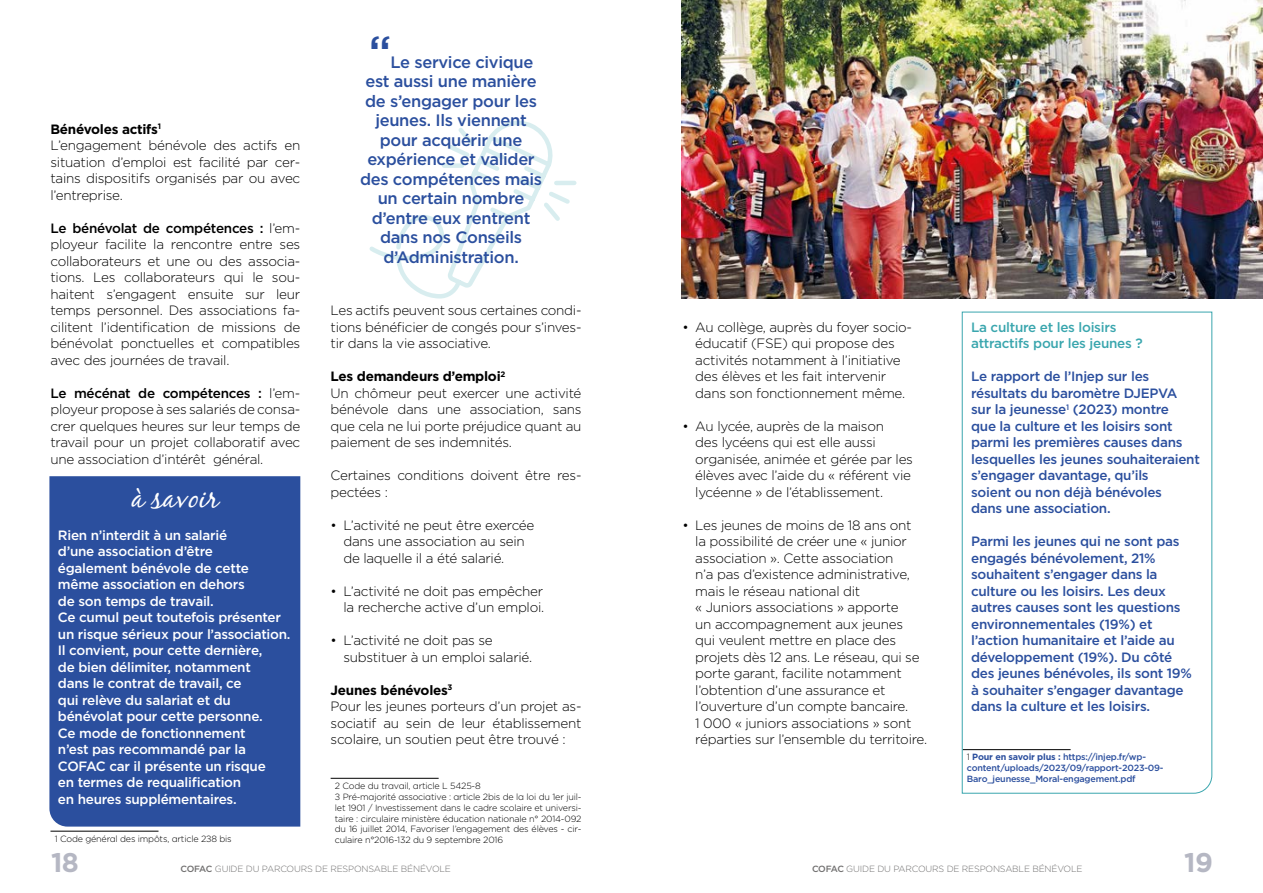
<style>
.page{position:relative;width:1263px;height:893px;background:#fff}
.page>*{position:absolute;margin:0;border:0;box-sizing:border-box;transform-origin:0 0}
._3-SOUS_TITRE_COULEUR{font:500 45px "Gotham";color:#2b4f9e}
.A_RETENIR_texte_blanc_encadré{font:italic 30px "Black Jack";color:#fff}
.t1{font:700 27px "Gotham";color:#b5b7c3}
._3-SOUS_TITRE_COULEUR-2{font:500 16.5px "Gotham";letter-spacing:-.02em;color:#2b4f9e}
._4-TEXTE_9_Paragraphe{font:300 13.5px/16.5px "Gotham";letter-spacing:-.02em;color:#000}
.A_RETENIR_texte_blanc_encadré-2{font:500 13.5px/16.5px "Gotham";letter-spacing:-.02em;color:#2b4f9e}
.A_RETENIR_texte_blanc_encadré-3{font:500 13.5px/16.5px "Gotham";letter-spacing:-.02em;color:#fff}
._4-TEXTE_9_Paragraphe_copie_2{font:300 13.5px/16.5px "Gotham";letter-spacing:-.02em;color:#000;text-align:justify}
._4-TEXTE_9_Paragraphe_copie{font:700 13.5px "Gotham";letter-spacing:-.02em;color:#000}
.A_RETENIR_texte_blanc_encadré-4{font:500 13.5px/16.5px "Gotham";letter-spacing:-.02em;color:#3aa6ae}
.Notes_de_bas_de_page{font:300 9px/10.8px "Gotham";letter-spacing:-.02em;color:#000;text-align:justify}
.Notes_de_bas_de_page-2{font:500 9px/10.8px "Gotham";letter-spacing:-.02em;color:#2b4f9e}
.t2{font:300 9px "Gotham";letter-spacing:-.02em;color:#706f6f}
.s1{font-weight:500}
.s2{font-weight:300;color:#000}
.s3{font-weight:700}
</style>
<div class="page">
<div style="left:49px;top:476px;width:251px;height:351px;background:#2b4f9e"></div>
<svg style="left:369px;top:120px;width:208px;height:179px"></svg>
<svg style="left:961px;top:311px;width:251px;height:483px"></svg>
<hr style="left:50px;top:831px;width:108px;height:1px;background:#000">
<hr style="left:331px;top:778px;width:108px;height:1px;background:#000">
<img style="left:682px;top:0;width:581px;height:299px">
<p class="_4-TEXTE_9_Paragraphe_copie" style="left:50px;top:120px;width:112px">Bénévoles actifs<sup>1</sup></p>
<p class="_4-TEXTE_9_Paragraphe_copie_2" style="left:50px;top:137px;width:251px">L’engagement bénévole des actifs en situation d’emploi est facilité par cer&shy;tains dispositifs organisés par ou avec l’entreprise.</p>
<p class="_4-TEXTE_9_Paragraphe" style="left:50px;top:219px;width:251px;text-align:justify"><span class="s1">Le bénévolat de compétences :</span> l’em&shy;ployeur facilite la rencontre entre ses collaborateurs et une ou des associa&shy;tions. Les collaborateurs qui le sou&shy;haitent s’engagent ensuite sur leur temps personnel. Des associations fa&shy;cilitent l’identification de missions de bénévolat ponctuelles et compatibles avec des journées de travail.</p>
<p class="_4-TEXTE_9_Paragraphe" style="left:50px;top:384px;width:251px;text-align:justify"><span class="s1">Le mécénat de compétences :</span> l’em&shy;ployeur propose à ses salariés de consa&shy;crer quelques heures sur leur temps de travail pour un projet collaboratif avec une association d’intérêt général.</p>
<p class="A_RETENIR_texte_blanc_encadré" style="left:131px;top:479px;width:97px">à savoir</p>
<p class="A_RETENIR_texte_blanc_encadré-3" style="left:58px;top:526px;width:192px">Rien n’interdit à un salarié d’une association d’être également bénévole de cette même association en dehors de son temps de travail.</p>
<p class="A_RETENIR_texte_blanc_encadré-3" style="left:58px;top:609px;width:234px">Ce cumul peut toutefois présenter un risque sérieux pour l’association.<br>Il convient, pour cette dernière,<br>de bien délimiter, notamment<br>dans le contrat de travail, ce<br>qui relève du salariat et du bénévolat pour cette personne.</p>
<p class="A_RETENIR_texte_blanc_encadré-3" style="left:58px;top:724px;width:209px">Ce mode de fonctionnement n’est pas recommandé par la<br>COFAC car il présente un risque en termes de requalification<br>en heures supplémentaires.</p>
<p class="Notes_de_bas_de_page" style="left:55px;top:833px;width:178px">1 Code général des impôts, article 238 bis</p>
<p class="_3-SOUS_TITRE_COULEUR" style="left:369px;top:22px;width:24px">“</p>
<p class="_3-SOUS_TITRE_COULEUR-2" style="left:390px;top:51px;width:144px">Le service civique</p>
<p class="_3-SOUS_TITRE_COULEUR-2" style="left:365px;top:70px;width:173px">est aussi une manière</p>
<p class="_3-SOUS_TITRE_COULEUR-2" style="left:365px;top:90px;width:173px">de s’engager pour les</p>
<p class="_3-SOUS_TITRE_COULEUR-2" style="left:375px;top:109px;width:153px">jeunes. Ils viennent</p>
<p class="_3-SOUS_TITRE_COULEUR-2" style="left:380px;top:129px;width:144px">pour acquérir une</p>
<p class="_3-SOUS_TITRE_COULEUR-2" style="left:367px;top:148px;width:169px">expérience et valider</p>
<p class="_3-SOUS_TITRE_COULEUR-2" style="left:360px;top:168px;width:184px">des compétences mais</p>
<p class="_3-SOUS_TITRE_COULEUR-2" style="left:378px;top:187px;width:148px">un certain nombre</p>
<p class="_3-SOUS_TITRE_COULEUR-2" style="left:372px;top:207px;width:160px">d’entre eux rentrent</p>
<p class="_3-SOUS_TITRE_COULEUR-2" style="left:380px;top:226px;width:144px">dans nos Conseils</p>
<p class="_3-SOUS_TITRE_COULEUR-2" style="left:383px;top:246px;width:137px">d’Administration.</p>
<p class="_4-TEXTE_9_Paragraphe" style="left:331px;top:302px;width:252px;text-align:justify">Les actifs peuvent sous certaines condi&shy;tions bénéficier de congés pour s’inves&shy;tir dans la vie associative.</p>
<p class="_4-TEXTE_9_Paragraphe_copie" style="left:331px;top:367px;width:176px">Les demandeurs d’emploi<sup>2</sup></p>
<p class="_4-TEXTE_9_Paragraphe_copie_2" style="left:331px;top:384px;width:252px">Un chômeur peut exercer une activité bénévole dans une association, sans que cela ne lui porte préjudice quant au paiement de ses indemnités.</p>
<p class="_4-TEXTE_9_Paragraphe_copie_2" style="left:331px;top:467px;width:252px">Certaines conditions doivent être res&shy;pectées :</p>
<p class="_4-TEXTE_9_Paragraphe" style="left:343px;top:516px;width:193px;text-indent:-13px">• L’activité ne peut être exercée dans une association au sein de laquelle il a été salarié.</p>
<p class="_4-TEXTE_9_Paragraphe" style="left:331px;top:582px;width:215px;text-align:right">• L’activité ne doit pas empêcher la recherche active d’un emploi.</p>
<p class="_4-TEXTE_9_Paragraphe" style="left:343px;top:632px;width:190px;text-indent:-13px">• L’activité ne doit pas se substituer à un emploi salarié.</p>
<p class="_4-TEXTE_9_Paragraphe_copie" style="left:331px;top:681px;width:123px">Jeunes bénévoles<sup>3</sup></p>
<p class="_4-TEXTE_9_Paragraphe_copie_2" style="left:331px;top:698px;width:252px">Pour les jeunes porteurs d’un projet as&shy;sociatif au sein de leur établissement scolaire, un soutien peut être trouvé :</p>
<p class="Notes_de_bas_de_page" style="left:335px;top:780px;width:147px">2 Code du travail, article L 5425-8</p>
<p class="Notes_de_bas_de_page" style="left:335px;top:791px;width:248px">3 Pré-majorité associative : article 2bis de la loi du 1er juil&shy;let 1901 / Investissement dans le cadre scolaire et universi&shy;taire : circulaire ministère éducation nationale n° 2014-092 du 16 juillet 2014, Favoriser l’engagement des élèves - cir&shy;culaire n°2016-132 du 9 septembre 2016</p>
<p class="_4-TEXTE_9_Paragraphe" style="left:695px;top:318px;width:218px;text-indent:-13px">• Au collège, auprès du foyer socio&shy;éducatif (FSE) qui propose des activités notamment à l’initiative des élèves et les fait intervenir dans son fonctionnement même.</p>
<p class="_4-TEXTE_9_Paragraphe" style="left:695px;top:417px;width:219px;text-indent:-13px">• Au lycée, auprès de la maison<br>des lycéens qui est elle aussi organisée, animée et gérée par les élèves avec l’aide du « référent vie lycéenne » de l’établissement.</p>
<p class="_4-TEXTE_9_Paragraphe" style="left:695px;top:516px;width:233px;text-indent:-13px">• Les jeunes de moins de 18 ans ont<br>la possibilité de créer une « junior association ». Cette association<br>n’a pas d’existence administrative, mais le réseau national dit<br>« Juniors associations » apporte<br>un accompagnement aux jeunes<br>qui veulent mettre en place des projets dès 12 ans. Le réseau, qui se porte garant, facilite notamment l’obtention d’une assurance et l’ouverture d’un compte bancaire.<br>1 000 « juniors associations » sont réparties sur l’ensemble du territoire.</p>
<p class="A_RETENIR_texte_blanc_encadré-4" style="left:971px;top:319px;width:173px">La culture et les loisirs attractifs pour les jeunes ?</p>
<p class="A_RETENIR_texte_blanc_encadré-2" style="left:971px;top:368px;width:230px">Le rapport de l’Injep sur les résultats du baromètre DJEPVA sur la jeunesse<sup>1</sup> (2023) montre<br>que la culture et les loisirs sont parmi les premières causes dans lesquelles les jeunes souhaiteraient s’engager davantage, qu’ils<br>soient ou non déjà bénévoles<br>dans une association.</p>
<p class="A_RETENIR_texte_blanc_encadré-2" style="left:971px;top:533px;width:222px">Parmi les jeunes qui ne sont pas engagés bénévolement, 21% souhaitent s’engager dans la culture ou les loisirs. Les deux autres causes sont les questions environnementales (19%) et l’action humanitaire et l’aide au développement (19%). Du côté des jeunes bénévoles, ils sont 19% à souhaiter s’engager davantage dans la culture et les loisirs.</p>
<p class="Notes_de_bas_de_page-2" style="left:967px;top:752px;width:198px"><span class="s2">1</span> <span class="s3">Pour en savoir plus :</span> https://injep.fr/wp&shy;content/uploads/2023/09/rapport-2023-09-<br>Baro_jeunesse_Moral-engagement.pdf</p>
<h3 class="t1" style="left:51px;top:845px;width:29px">18</h3>
<p class="t2" style="left:181px;top:863px;width:272px"><span class="s1">COFAC</span> GUIDE DU PARCOURS DE RESPONSABLE BÉNÉVOLE</p>
<p class="t2" style="left:812px;top:863px;width:272px"><span class="s1">COFAC</span> GUIDE DU PARCOURS DE RESPONSABLE BÉNÉVOLE</p>
<h3 class="t1" style="left:1184px;top:845px;width:30px">19</h3>
</div>
